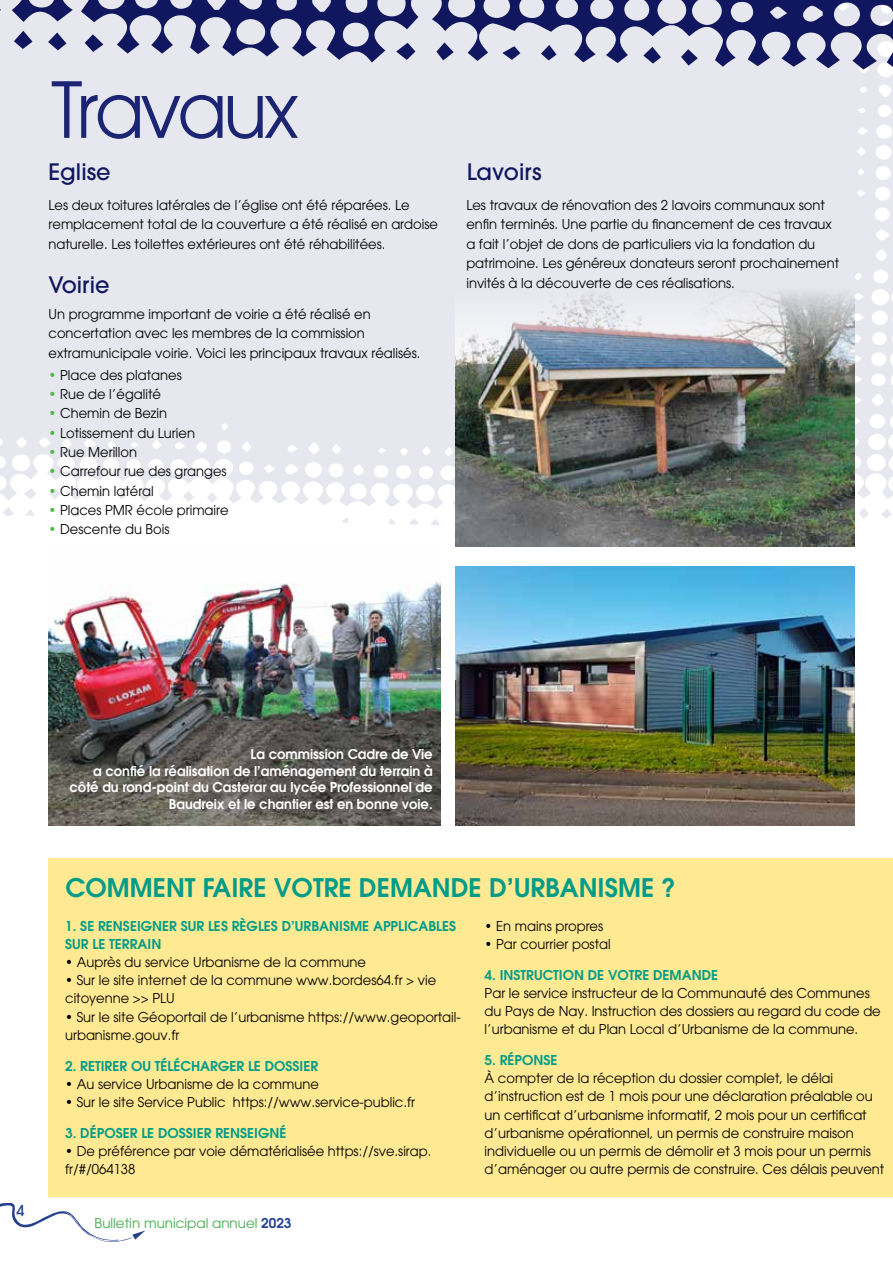
<style>
.page{position:relative;width:893px;height:1263px;background:#fff}
.page>*{position:absolute;margin:0;border:0;box-sizing:border-box;transform-origin:0 0}
.t1{font:76.5px "Avant Garde";letter-spacing:-.05em;color:#1b2573;scale:.95 1}
.t2{font:600 25.5px "Avant Garde";color:#009c88}
.t3{font:500 22.5px "ITC Avant Garde Std";color:#11175e}
.t4{font:500 15px "ITC Avant Garde Std";color:#25408f}
.t5{font:13.5px/18.1px "Avant Garde";color:#000}
.t6{font:600 13.5px/18.1px "Avant Garde";color:#009c88}
.t7{font:600 13.5px/16.5px "Avant Garde";color:#fff;text-align:right}
.t8{font:13.5px "Avant Garde";color:#41ad49}
.s1{color:#50b848}
.s2{font-weight:600;color:#25408f}
</style>
<div class="page">
<div style="left:49px;top:858px;width:844px;height:338px;background:#ffe993"></div>
<img style="left:455px;top:566px;width:400px;height:259px">
<img style="left:49px;top:581px;width:392px;height:244px">
<svg style="left:0;top:0;width:893px;height:509px;background:#dbdce7"></svg>
<svg style="left:24px;top:488px;width:12px;height:11px"></svg>
<svg style="left:50px;top:488px;width:11px;height:12px"></svg>
<svg style="left:881px;top:509px;width:11px;height:10px"></svg>
<svg style="left:207px;top:492px;width:11px;height:11px"></svg>
<svg style="left:183px;top:491px;width:11px;height:11px"></svg>
<svg style="left:2px;top:507px;width:12px;height:9px"></svg>
<svg style="left:859px;top:508px;width:10px;height:11px"></svg>
<svg style="left:92px;top:490px;width:12px;height:9px"></svg>
<svg style="left:117px;top:489px;width:10px;height:11px"></svg>
<svg style="left:410px;top:519px;width:9px;height:6px"></svg>
<svg style="left:26px;top:509px;width:8px;height:7px"></svg>
<svg style="left:431px;top:519px;width:8px;height:6px"></svg>
<svg style="left:72px;top:510px;width:6px;height:7px"></svg>
<svg style="left:343px;top:517px;width:5px;height:6px"></svg>
<svg style="left:389px;top:519px;width:7px;height:5px"></svg>
<svg style="left:0;top:1169px;width:145px;height:73px"></svg>
<img style="left:455px;top:287px;width:400px;height:259px">
<h1 class="t1" style="left:51px;top:64px;width:262px">Travaux</h1>
<h3 class="t3" style="left:49px;top:157px;width:64px">Eglise</h3>
<h3 class="t3" style="left:467px;top:157px;width:76px">Lavoirs</h3>
<p class="t5" style="left:49px;top:195px;width:391px;line-height:19.5px">Les deux toitures latérales de l’église ont été réparées. Le remplacement total de la couverture a été réalisé en ardoise naturelle. Les toilettes extérieures ont été réhabilitées.</p>
<p class="t5" style="left:466px;top:195px;width:374px;line-height:19.5px">Les travaux de rénovation des 2 lavoirs communaux sont enfin terminés. Une partie du financement de ces travaux a fait l’objet de dons de particuliers via la fondation du patrimoine. Les généreux donateurs seront prochainement invités à la découverte de ces réalisations.</p>
<h3 class="t3" style="left:49px;top:271px;width:63px">Voirie</h3>
<p class="t5" style="left:49px;top:304px;width:373px;line-height:19.5px">Un programme important de voirie a été réalisé en concertation avec les membres de la commission extramunicipale voirie. Voici les principaux travaux réalisés.</p>
<p class="t5" style="left:49px;top:366px;width:135px"><span class="s1">•</span> Place des platanes</p>
<p class="t5" style="left:49px;top:385px;width:114px"><span class="s1">•</span> Rue de l’égalité</p>
<p class="t5" style="left:49px;top:404px;width:120px"><span class="s1">•</span> Chemin de Bezin</p>
<p class="t5" style="left:49px;top:424px;width:148px"><span class="s1">•</span> Lotissement du Lurien</p>
<p class="t5" style="left:49px;top:443px;width:90px"><span class="s1">•</span> Rue Merillon</p>
<p class="t5" style="left:49px;top:462px;width:180px"><span class="s1">•</span> Carrefour rue des granges</p>
<p class="t5" style="left:49px;top:481px;width:107px"><span class="s1">•</span> Chemin latéral</p>
<p class="t5" style="left:49px;top:501px;width:181px"><span class="s1">•</span> Places PMR école primaire</p>
<p class="t5" style="left:49px;top:520px;width:122px"><span class="s1">•</span> Descente du Bois</p>
<p class="t4" style="left:16px;top:1201px;width:10px">4</p>
<p class="t7" style="left:70px;top:746px;width:365px">La commission Cadre de Vie<br>a confié la réalisation de l’aménagement du terrain à côté du rond-point du Casterar au lycée Professionnel de Baudreix et le chantier est en bonne voie.</p>
<h2 class="t2" style="left:66px;top:872px;width:612px">COMMENT FAIRE VOTRE DEMANDE D’URBANISME ?</h2>
<p class="t6" style="left:65px;top:917px;width:392px">1. SE RENSEIGNER SUR LES RÈGLES D’URBANISME APPLICABLES<br>SUR LE TERRAIN</p>
<p class="t5" style="left:65px;top:953px;width:302px">• Auprès du service Urbanisme de la commune</p>
<p class="t5" style="left:65px;top:971px;width:372px">• Sur le site internet de la commune www.bordes64.fr &gt; vie citoyenne &gt;&gt; PLU</p>
<p class="t5" style="left:65px;top:1007px;width:397px">• Sur le site Géoportail de l’urbanisme https://www.geoportail&shy;urbanisme.gouv.fr</p>
<p class="t6" style="left:65px;top:1056px;width:254px">2. RETIRER OU TÉLÉCHARGER LE DOSSIER</p>
<p class="t5" style="left:65px;top:1074px;width:255px">• Au service Urbanisme de la commune</p>
<p class="t5" style="left:65px;top:1093px;width:351px">• Sur le site Service Public https://www.service-public.fr</p>
<p class="t6" style="left:65px;top:1123px;width:223px">3. DÉPOSER LE DOSSIER RENSEIGNÉ</p>
<p class="t5" style="left:65px;top:1142px;width:368px">• De préférence par voie dématérialisée https://sve.sirap. fr/#/064138</p>
<p class="t8" style="left:95px;top:1215px;width:198px">Bulletin municipal annuel <span class="s2">2023</span></p>
<p class="t5" style="left:485px;top:916px;width:120px">• En mains propres</p>
<p class="t5" style="left:485px;top:935px;width:128px">• Par courrier postal</p>
<p class="t6" style="left:485px;top:965px;width:235px">4. INSTRUCTION DE VOTRE DEMANDE</p>
<p class="t5" style="left:485px;top:984px;width:398px">Par le service instructeur de la Communauté des Communes du Pays de Nay. Instruction des dossiers au regard du code de l’urbanisme et du Plan Local d’Urbanisme de la commune.</p>
<p class="t6" style="left:485px;top:1051px;width:74px">5. RÉPONSE</p>
<p class="t5" style="left:485px;top:1069px;width:401px">À compter de la réception du dossier complet, le délai d’instruction est de 1 mois pour une déclaration préalable ou un certificat d’urbanisme informatif, 2 mois pour un certificat d’urbanisme opérationnel, un permis de construire maison individuelle ou un permis de démolir et 3 mois pour un permis d’aménager ou autre permis de construire. Ces délais peuvent</p>
</div>
